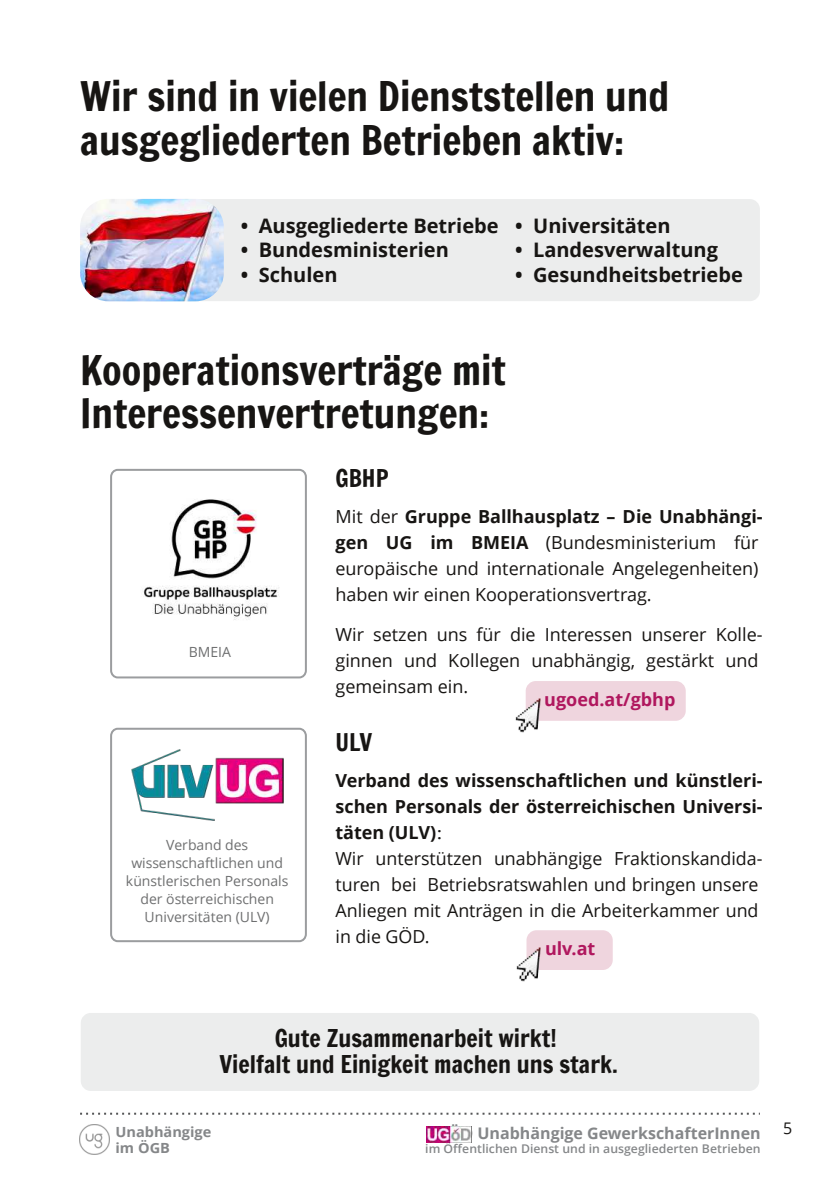
<style>
.page{position:relative;width:840px;height:1191px;background:#fff}
.page>*{position:absolute;margin:0;border:0;box-sizing:border-box;transform-origin:0 0}
.t1{font:40px/43px "Francois One";color:#171513}
.t2{font:24px/26.6px "Francois One";color:#171513;text-align:center}
.t3{font:700 20px "Open Sans";color:#171513}
.t4{font:18px/26px "Open Sans";color:#171513}
.t5{font:700 18px "Open Sans";color:#b0175e}
.t6{font:700 16px "Open Sans";color:#858789}
.t7{font:16px "Open Sans";color:#171513}
.t8{font:14px/18px "Open Sans";color:#6e6f70;text-align:center}
.t9{font:700 14px/16px "Open Sans";color:#858789;scale:1.04 1}
.t10{font:600 12px "Open Sans";letter-spacing:.005em;color:#858789}
.s1{font-weight:700}
.s2{font-family:"PT Serif"}
</style>
<div class="page">
<svg style="left:80px;top:1112px;width:679px;height:2px"></svg>
<img style="left:79px;top:1124px;width:30px;height:30px">
<img style="left:426px;top:1126px;width:45px;height:16px">
<div style="left:81px;top:1013px;width:677px;height:78px;background:#eceded;border-radius:10px"></div>
<div style="left:526px;top:930px;width:86px;height:40px;background:#efd5de;border-radius:10px"></div>
<div style="left:110px;top:199px;width:649px;height:102px;background:#eceded;border-radius:10px"></div>
<div style="left:110px;top:727px;width:197px;height:215px;border:2px solid #9b9d9f;border-radius:7px"></div>
<div style="left:110px;top:469px;width:197px;height:209px;border:2px solid #9b9d9f;border-radius:7px"></div>
<img style="left:143px;top:499px;width:136px;height:121px">
<img style="left:132px;top:749px;width:151px;height:72px">
<img style="left:516px;top:947px;width:24px;height:34px">
<img style="left:80px;top:199px;width:143px;height:102px;border-radius:28px">
<div style="left:525px;top:681px;width:160px;height:40px;background:#efd5de;border-radius:10px"></div>
<img style="left:515px;top:698px;width:25px;height:34px">
<h1 class="t1" style="left:80px;top:74px;width:590px;line-height:44.4px">Wir sind in vielen Dienststellen und ausgegliederten Betrieben aktiv:</h1>
<p class="t3" style="left:240px;top:211px;width:259px">• Ausgegliederte Betriebe</p>
<p class="t3" style="left:240px;top:236px;width:209px">• Bundesministerien</p>
<p class="t3" style="left:240px;top:260px;width:98px">• Schulen</p>
<p class="t3" style="left:515px;top:211px;width:157px">• Universitäten</p>
<p class="t3" style="left:515px;top:236px;width:204px">• Landesverwaltung</p>
<p class="t3" style="left:515px;top:260px;width:229px">• Gesundheitsbetriebe</p>
<h1 class="t1" style="left:80px;top:348px;width:427px">Kooperationsverträge mit<br>Interessenvertretungen:</h1>
<h2 class="t2" style="left:335px;top:465px;width:54px">GBHP</h2>
<p class="t4" style="left:335px;top:503px;width:428px">Mit der <span class="s1">Gruppe Ballhausplatz – Die Unabhängi&shy;gen UG im BMEIA</span> (Bundesministerium für europäische und internationale Angelegenheiten) haben wir einen Kooperationsvertrag.</p>
<p class="t4" style="left:335px;top:621px;width:428px">Wir setzen uns für die Interessen unserer Kolle&shy;ginnen und Kollegen unabhängig, gestärkt und gemeinsam ein.</p>
<p class="t8" style="left:189px;top:642px;width:44px">BMEIA</p>
<p class="t5" style="left:544px;top:687px;width:133px">ugoed.at/gbhp</p>
<p class="t8" style="left:126px;top:835px;width:164px">Verband des wissenschaftlichen und künstlerischen Personals der österreichischen<br>Universitäten (ULV)</p>
<h2 class="t2" style="left:335px;top:728px;width:38px">ULV</h2>
<p class="t4" style="left:335px;top:767px;width:428px"><span class="s1">Verband des wissenschaftlichen und künstleri&shy;schen Personals der österreichischen Universi&shy;täten (ULV)</span><span class="s2">:<br></span>Wir unterstützen unabhängige Fraktionskandida&shy;turen bei Betriebsratswahlen und bringen unsere Anliegen mit Anträgen in die Arbeiterkammer und in die GÖD.</p>
<p class="t5" style="left:544px;top:936px;width:52px">ulv.at</p>
<h2 class="t2" style="left:219px;top:1024px;width:400px">Gute Zusammenarbeit wirkt!<br>Vielfalt und Einigkeit machen uns stark.</h2>
<p class="t9" style="left:115px;top:1123px;width:94px">Unabhängige im ÖGB</p>
<p class="t6" style="left:425px;top:1121px;width:337px">UGÖD Unabhängige GewerkschafterInnen</p>
<p class="t7" style="left:782px;top:1117px;width:11px">5</p>
<p class="t10" style="left:425px;top:1140px;width:336px">im Öffentlichen Dienst und in ausgegliederten Betrieben</p>
</div>
